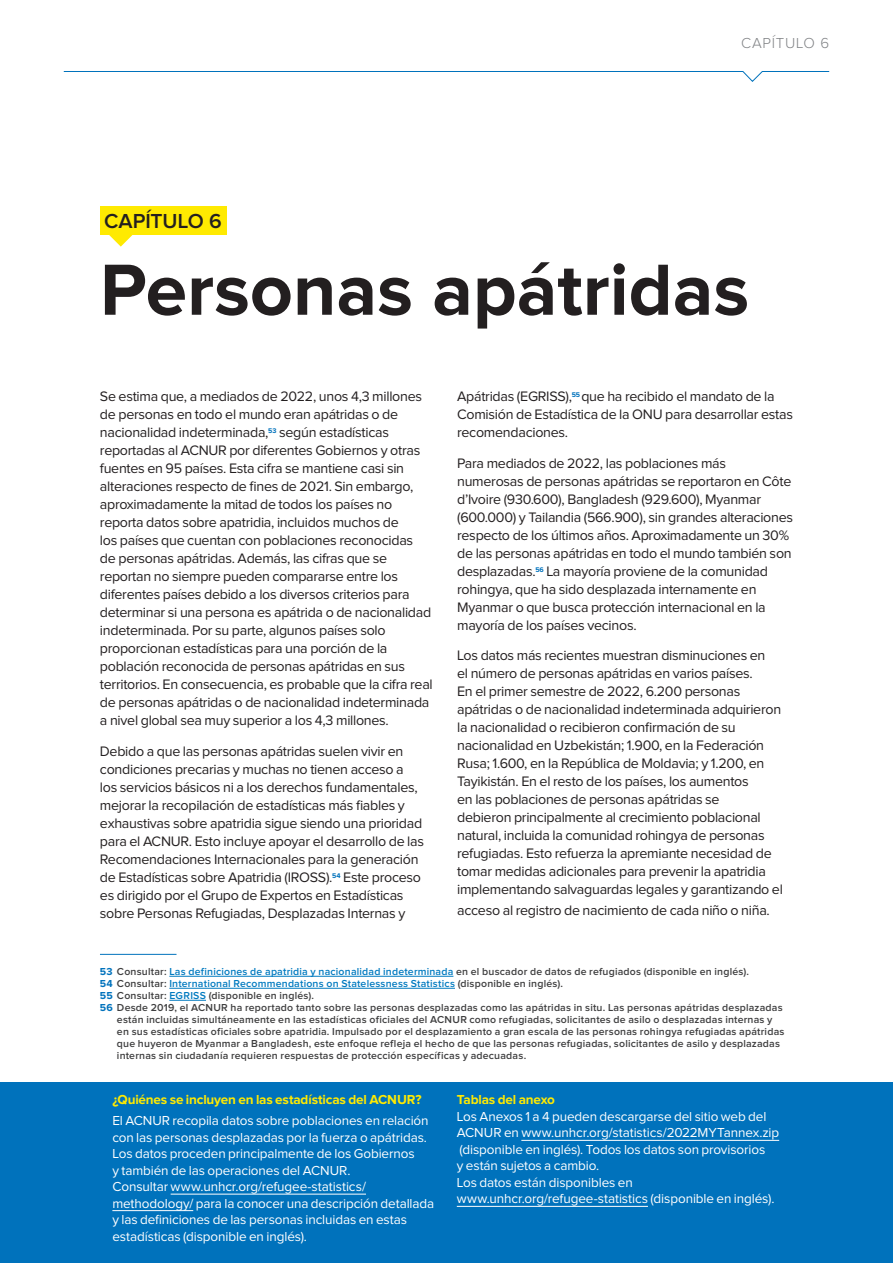
<style>
.page{position:relative;width:893px;height:1263px;background:#fff}
.page>*{position:absolute;margin:0;border:0;box-sizing:border-box;transform-origin:0 0}
.h1_titleChapter{font:700 75px "Proxima Nova";color:#231f20}
._2021___Chapter_head{font:600 21px "Proxima Nova";letter-spacing:-.01em;color:#231f20}
.t1{font:300 15px "Proxima Nova";letter-spacing:.05em;color:#808285}
.normalText_word{font:14.25px/18px "Proxima Nova";letter-spacing:-.02em;color:#231f20}
._2020___BOX___main_t{font:13.5px/16.5px "Proxima Nova";letter-spacing:-.01em;color:#fff}
._2020___BOX___main_t-2{font:700 13.5px "Proxima Nova";letter-spacing:-.01em;color:#ffea01}
.Footnote{font:600 10.5px/12px "Proxima Nova";letter-spacing:.02em;color:#3e3e3f}
.Footnote-2{font:600 10.5px "Proxima Nova";letter-spacing:.02em;color:#007ac0}
.s1{font-weight:700;color:#0072bc}
.s2{color:#007ac0}
.s3{color:#3e3e3f}
</style>
<div class="page">
<div style="left:0;top:1082px;width:893px;height:181px;background:#0072bc"></div>
<svg style="left:109px;top:235px;width:24px;height:12px"></svg>
<div style="left:100px;top:206px;width:126px;height:29px;background:#ffea01"></div>
<hr style="left:100px;top:954px;width:76px;height:1px;background:#0072bc">
<hr style="left:169px;top:976px;width:284px;height:1px;background:#007ac0">
<hr style="left:169px;top:988px;width:286px;height:1px;background:#007ac0">
<hr style="left:169px;top:1000px;width:37px;height:1px;background:#007ac0">
<hr style="left:171px;top:1194px;width:195px;height:1px;background:#fff">
<hr style="left:112px;top:1210px;width:81px;height:1px;background:#fff">
<hr style="left:521px;top:1140px;width:258px;height:1px;background:#fff">
<hr style="left:457px;top:1206px;width:191px;height:1px;background:#fff">
<svg style="left:63px;top:71px;width:767px;height:11px"></svg>
<p class="t1" style="left:741px;top:35px;width:89px">CAPÍTULO 6</p>
<p class="_2021___Chapter_head" style="left:104px;top:211px;width:119px">CAPÍTULO 6</p>
<p class="h1_titleChapter" style="left:100px;top:247px;width:651px">Personas apátridas</p>
<p class="normalText_word" style="left:100px;top:388px;width:334px">Se estima que, a mediados de 2022, unos 4,3 millones de personas en todo el mundo eran apátridas o de nacionalidad indeterminada,<sup>53</sup> según estadísticas reportadas al ACNUR por diferentes Gobiernos y otras fuentes en 95 países. Esta cifra se mantiene casi sin alteraciones respecto de fines de 2021. Sin embargo, aproximadamente la mitad de todos los países no reporta datos sobre apatridia, incluidos muchos de<br>los países que cuentan con poblaciones reconocidas<br>de personas apátridas. Además, las cifras que se reportan no siempre pueden compararse entre los diferentes países debido a los diversos criterios para determinar si una persona es apátrida o de nacionalidad indeterminada. Por su parte, algunos países solo proporcionan estadísticas para una porción de la población reconocida de personas apátridas en sus territorios. En consecuencia, es probable que la cifra real de personas apátridas o de nacionalidad indeterminada a nivel global sea muy superior a los 4,3 millones.</p>
<p class="normalText_word" style="left:100px;top:742px;width:326px">Debido a que las personas apátridas suelen vivir en condiciones precarias y muchas no tienen acceso a los servicios básicos ni a los derechos fundamentales, mejorar la recopilación de estadísticas más fiables y exhaustivas sobre apatridia sigue siendo una prioridad para el ACNUR. Esto incluye apoyar el desarrollo de las Recomendaciones Internacionales para la generación de Estadísticas sobre Apatridia (IROSS).<sup>54</sup> Este proceso es dirigido por el Grupo de Expertos en Estadísticas sobre Personas Refugiadas, Desplazadas Internas y</p>
<p class="normalText_word" style="left:457px;top:388px;width:337px">Apátridas (EGRISS),<sup>55</sup> que ha recibido el mandato de la<br>Comisión de Estadística de la ONU para desarrollar estas recomendaciones.</p>
<p class="normalText_word" style="left:457px;top:454px;width:337px">Para mediados de 2022, las poblaciones más numerosas de personas apátridas se reportaron en Côte d’Ivoire (930.600), Bangladesh (929.600), Myanmar (600.000) y Tailandia (566.900), sin grandes alteraciones respecto de los últimos años. Aproximadamente un 30% de las personas apátridas en todo el mundo también son desplazadas.<sup>56</sup> La mayoría proviene de la comunidad rohingya, que ha sido desplazada internamente en Myanmar o que busca protección internacional en la mayoría de los países vecinos.</p>
<p class="normalText_word" style="left:457px;top:647px;width:327px">Los datos más recientes muestran disminuciones en<br>el número de personas apátridas en varios países.<br>En el primer semestre de 2022, 6.200 personas apátridas o de nacionalidad indeterminada adquirieron la nacionalidad o recibieron confirmación de su nacionalidad en Uzbekistán; 1.900, en la Federación Rusa; 1.600, en la República de Moldavia; y 1.200, en Tayikistán. En el resto de los países, los aumentos<br>en las poblaciones de personas apátridas se<br>debieron principalmente al crecimiento poblacional natural, incluida la comunidad rohingya de personas refugiadas. Esto refuerza la apremiante necesidad de tomar medidas adicionales para prevenir la apatridia implementando salvaguardas legales y garantizando el</p>
<p class="normalText_word" style="left:457px;top:901px;width:314px">acceso al registro de nacimiento de cada niño o niña.</p>
<p class="Footnote" style="left:100px;top:966px;width:651px"><span class="s1">53</span> Consultar: <span class="s2">Las definiciones de apatridia y nacionalidad indeterminada</span> en el buscador de datos de refugiados (disponible en inglés).</p>
<p class="Footnote-2" style="left:100px;top:978px;width:465px"><span class="s1">54</span> <span class="s3">Consultar:</span> International Recommendations on Statelessness Statistics <span class="s3">(disponible en inglés).</span></p>
<p class="Footnote" style="left:100px;top:990px;width:216px"><span class="s1">55</span> Consultar: <span class="s2">EGRISS</span> (disponible en inglés).</p>
<p class="Footnote" style="left:117px;top:1002px;width:669px;text-indent:-17px"><span class="s1">56</span> Desde 2019, el ACNUR ha reportado tanto sobre las personas desplazadas como las apátridas in situ. Las personas apátridas desplazadas están incluidas simultáneamente en las estadísticas oficiales del ACNUR como refugiadas, solicitantes de asilo o desplazadas internas y en sus estadísticas oficiales sobre apatridia. Impulsado por el desplazamiento a gran escala de las personas rohingya refugiadas apátridas que huyeron de Myanmar a Bangladesh, este enfoque refleja el hecho de que las personas refugiadas, solicitantes de asilo y desplazadas internas sin ciudadanía requieren respuestas de protección específicas y adecuadas.</p>
<p class="_2020___BOX___main_t-2" style="left:112px;top:1092px;width:311px">¿Quiénes se incluyen en las estadísticas del ACNUR?</p>
<p class="_2020___BOX___main_t" style="left:112px;top:1113px;width:323px">El ACNUR recopila datos sobre poblaciones en relación con las personas desplazadas por la fuerza o apátridas.<br>Los datos proceden principalmente de los Gobiernos<br>y también de las operaciones del ACNUR.<br>Consultar www.unhcr.org/refugee-statistics/ methodology/ para la conocer una descripción detallada y las definiciones de las personas incluidas en estas estadísticas (disponible en inglés).</p>
<p class="_2020___BOX___main_t-2" style="left:457px;top:1092px;width:100px">Tablas del anexo</p>
<p class="_2020___BOX___main_t" style="left:457px;top:1109px;width:324px">Los Anexos 1 a 4 pueden descargarse del sitio web del ACNUR en www.unhcr.org/statistics/2022MYTannex.zip (disponible en inglés). Todos los datos son provisorios<br>y están sujetos a cambio.</p>
<p class="_2020___BOX___main_t" style="left:457px;top:1175px;width:319px">Los datos están disponibles en www.unhcr.org/refugee-statistics (disponible en inglés).</p>
</div>
